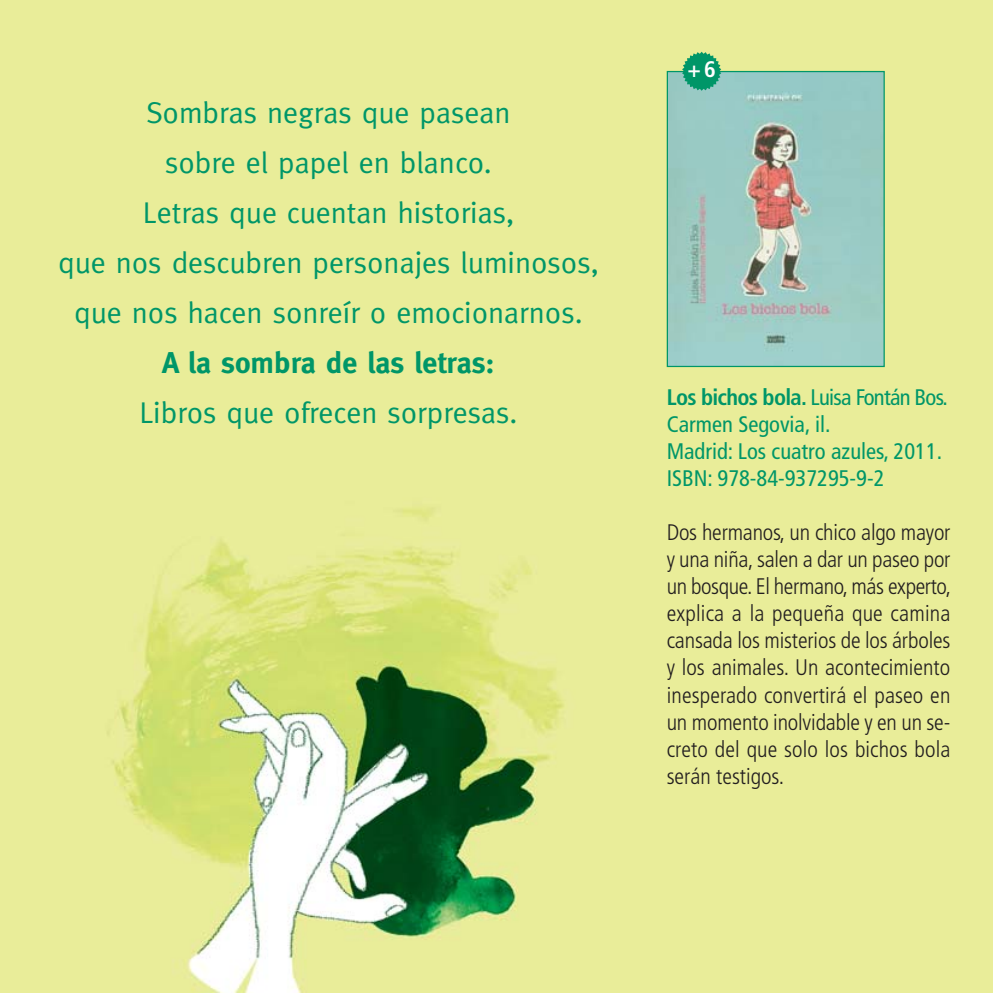
<style>
.page{position:relative;width:993px;height:993px;background:#fff}
.page>*{position:absolute;margin:0;border:0;box-sizing:border-box;transform-origin:0 0}
.t1{font:30px/50px "Meta";color:#009668;text-align:center}
.t2{font:700 30px "Meta";color:#009668}
.t3{font:300 condensed 22.5px/27px "Frutiger";letter-spacing:.005em;color:#231f20;text-align:justify}
.t4{font:condensed 22.5px/27px "Frutiger";color:#009668}
.t5{font:700 condensed 22.5px "Frutiger";color:#fff}
.s1{font-weight:700}
</style>
<div class="page">
<img style="left:0;top:0;width:992px;height:992px">
<img style="left:668px;top:73px;width:214px;height:292px">
<div style="left:666px;top:71px;width:218px;height:296px;border:1px solid #009668"></div>
<svg style="left:682px;top:52px;width:39px;height:39px"></svg>
<h1 class="t1" style="left:58px;top:91px;width:542px">Sombras negras que pasean<br>sobre el papel en blanco.<br>Letras que cuentan historias,<br>que nos descubren personajes luminosos, que nos hacen sonreír o emocionarnos.</h1>
<h1 class="t2" style="left:162px;top:348px;width:334px">A la sombra de las letras:</h1>
<h1 class="t1" style="left:139px;top:391px;width:379px">Libros que ofrecen sorpresas.</h1>
<p class="t5" style="left:687px;top:60px;width:30px">+6</p>
<p class="t4" style="left:666px;top:385px;width:283px"><span class="s1">Los bichos bola.</span> Luisa Fontán Bos.<br>Carmen Segovia, il.<br>Madrid: Los cuatro azules, 2011.<br>ISBN: 978-84-937295-9-2</p>
<p class="t3" style="left:666px;top:520px;width:286px">Dos hermanos, un chico algo mayor y una niña, salen a dar un paseo por un bosque. El hermano, más experto, explica a la pequeña que camina cansada los misterios de los árboles y los animales. Un acontecimiento inesperado convertirá el paseo en un momento inolvidable y en un se&shy;creto del que solo los bichos bola serán testigos.</p>
</div>
